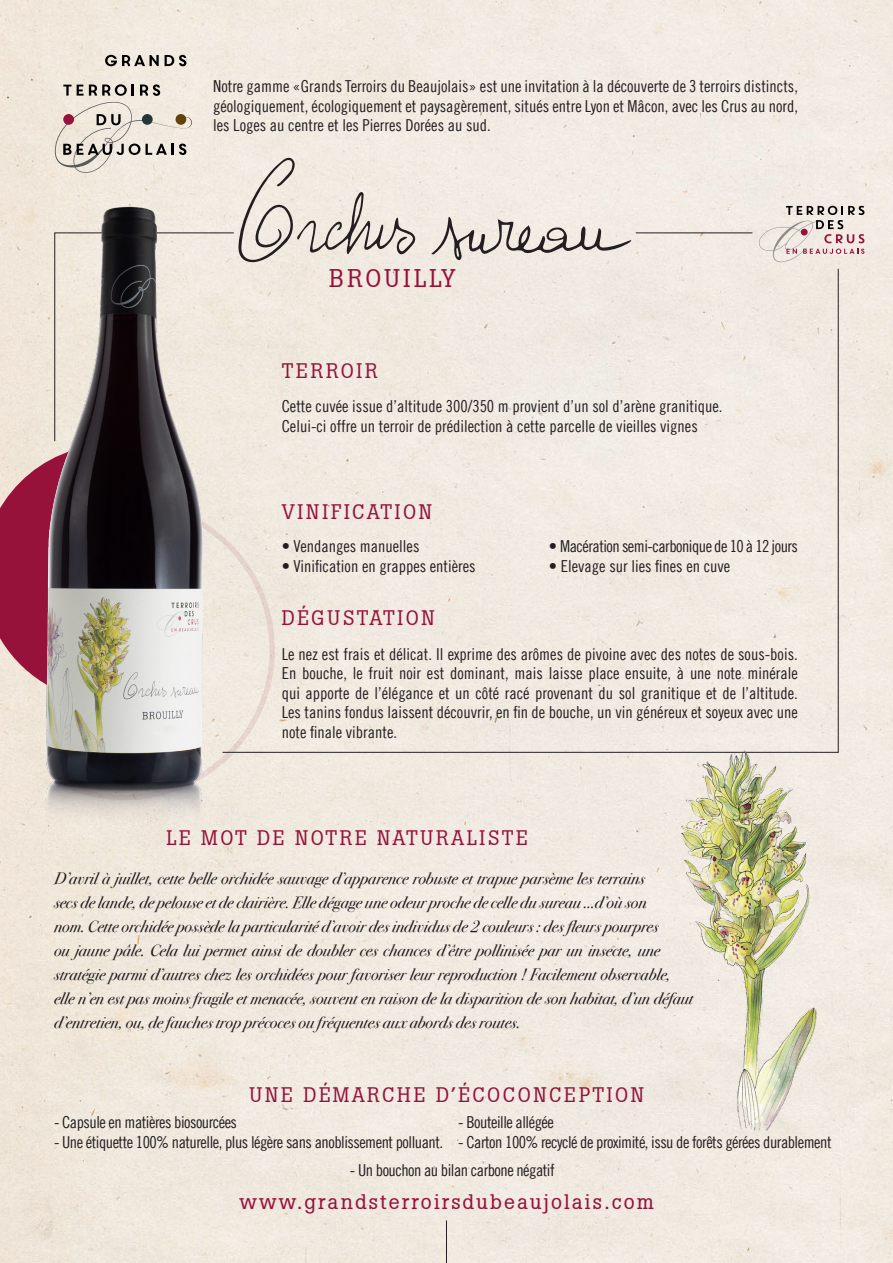
<style>
.page{position:relative;width:893px;height:1263px;background:#fff}
.page>*{position:absolute;margin:0;border:0;box-sizing:border-box;transform-origin:0 0}
.t1{font:25.5px "Boton";letter-spacing:.12em;color:#96123b}
.t2{font:21px "Boton";letter-spacing:.12em;color:#96123b}
.t3{font:21px "Boton";letter-spacing:.1em;color:#96123b}
.t4{font:16.5px/19.5px "Trade Gothic LT Cond Eighteen";color:#231f20;text-align:justify}
.t5{font:italic 16.5px/24px "Bodoni Svty Two ITCTT";color:#231f20}
.t6{font:16.5px "Trade Gothic LT Cond Eighteen";letter-spacing:-.03em;color:#231f20}
</style>
<div class="page">
<img style="left:0;top:0;width:893px;height:1263px">
<div style="left:218px;top:687px;width:57px;height:113px;background:#efe9df"></div>
<svg style="left:105px;top:55px;width:54px;height:11px"></svg>
<svg style="left:165px;top:55px;width:21px;height:11px"></svg>
<svg style="left:63px;top:84px;width:71px;height:12px"></svg>
<svg style="left:140px;top:84px;width:20px;height:12px"></svg>
<img style="left:30px;top:687px;width:188px;height:142px">
<div style="left:222px;top:268px;width:617px;height:485px;background:#f1ebe2"></div>
<img style="left:673px;top:749px;width:147px;height:384px">
<hr style="left:636px;top:232px;width:116px;height:1px;background:#231f20">
<svg style="left:759px;top:206px;width:105px;height:56px;background:#dacdc8"></svg>
<hr style="left:446px;top:1220px;width:1px;height:43px;background:#231f20">
<svg style="left:431px;top:217px;width:200px;height:43px;background:#cfc8c2"></svg>
<svg style="left:0;top:102px;width:416px;height:585px;background:#c9beb8"></svg>
<p class="t4" style="left:213px;top:76px;width:586px">Notre gamme «Grands Terroirs du Beaujolais» est une invitation à la découverte de 3 terroirs distincts, géologiquement, écologiquement et paysagèrement, situés entre Lyon et Mâcon, avec les Crus au nord, les Loges au centre et les Pierres Dorées au sud.</p>
<p class="t1" style="left:329px;top:263px;width:128px">BROUILLY</p>
<p class="t2" style="left:282px;top:358px;width:98px">TERROIR</p>
<p class="t4" style="left:282px;top:396px;width:442px">Cette cuvée issue d’altitude 300/350 m provient d’un sol d’arène granitique.</p>
<p class="t4" style="left:282px;top:416px;width:418px">Celui-ci offre un terroir de prédilection à cette parcelle de vieilles vignes</p>
<p class="t2" style="left:282px;top:499px;width:152px">VINIFICATION</p>
<p class="t4" style="left:282px;top:536px;width:139px">• Vendanges manuelles</p>
<p class="t4" style="left:282px;top:556px;width:195px">• Vinification en grappes entières</p>
<p class="t6" style="left:549px;top:536px;width:251px">• Macération semi-carbonique de 10 à 12 jours</p>
<p class="t4" style="left:549px;top:556px;width:183px">• Elevage sur lies fines en cuve</p>
<p class="t2" style="left:282px;top:605px;width:154px">DÉGUSTATION</p>
<p class="t4" style="left:282px;top:644px;width:518px">Le nez est frais et délicat. Il exprime des arômes de pivoine avec des notes de sous-bois.<br>En bouche, le fruit noir est dominant, mais laisse place ensuite, à une note minérale qui apporte de l’élégance et un côté racé provenant du sol granitique et de l’altitude.<br>Les tanins fondus laissent découvrir, en fin de bouche, un vin généreux et soyeux avec une note finale vibrante.</p>
<p class="t2" style="left:166px;top:825px;width:363px">LE MOT DE NOTRE NATURALISTE</p>
<p class="t5" style="left:54px;top:865px;width:641px">D’avril à juillet, cette belle orchidée sauvage d’apparence robuste et trapue parsème les terrains<br>secs de lande, de pelouse et de clairière. Elle dégage une odeur proche de celle du sureau ...d’où son<br>nom. Cette orchidée possède la particularité d’avoir des individus de 2 couleurs : des fleurs pourpres<br>ou jaune pâle. Cela lui permet ainsi de doubler ces chances d’être pollinisée par un insecte, une stratégie parmi d’autres chez les orchidées pour favoriser leur reproduction ! Facilement observable, elle n’en est pas moins fragile et menacée, souvent en raison de la disparition de son habitat, d’un défaut d’entretien, ou, de fauches trop précoces ou fréquentes aux abords des routes.</p>
<p class="t2" style="left:249px;top:1082px;width:396px">UNE DÉMARCHE D’ÉCOCONCEPTION</p>
<p class="t6" style="left:54px;top:1112px;width:185px">- Capsule en matières biosourcées</p>
<p class="t6" style="left:54px;top:1132px;width:391px">- Une étiquette 100% naturelle, plus légère sans anoblissement polluant.</p>
<p class="t6" style="left:458px;top:1112px;width:97px">- Bouteille allégée</p>
<p class="t6" style="left:458px;top:1132px;width:375px">- Carton 100% recyclé de proximité, issu de forêts gérées durablement</p>
<p class="t6" style="left:350px;top:1160px;width:206px">- Un bouchon au bilan carbone négatif</p>
<p class="t3" style="left:240px;top:1189px;width:416px">www.grandsterroirsdubeaujolais.com</p>
</div>
